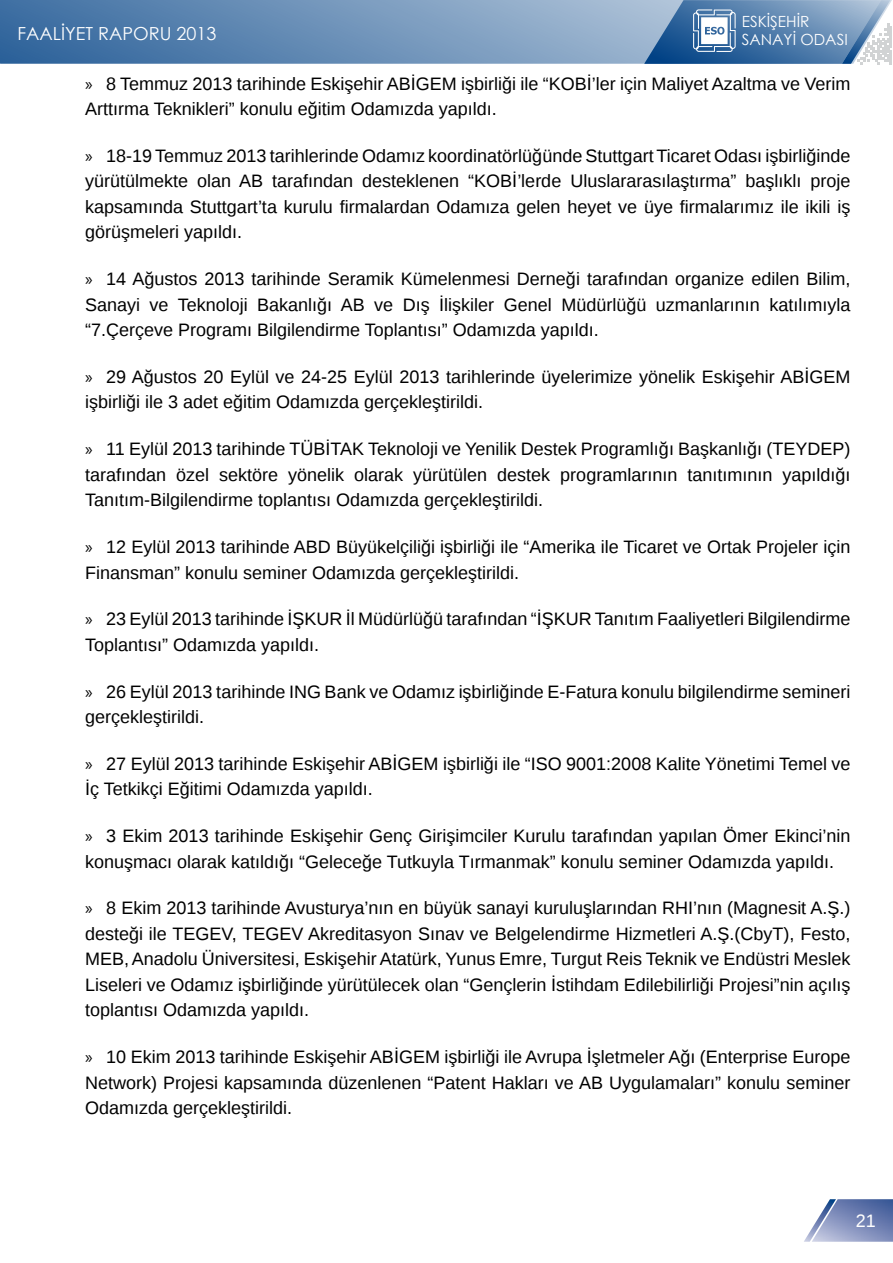
<style>
.page{position:relative;width:893px;height:1263px;background:#fff}
.page>*{position:absolute;margin:0;border:0;box-sizing:border-box;transform-origin:0 0}
.t1{font:18px/25.5px "Liberation Sans";color:#000}
.t2{font:18px "Century Gothic";color:#fff}
.t3{font:18px "Liberation Sans";color:#fff}
.t4{font:15.45px/18.5px "Century Gothic";color:#fff}
.s1{font-family:"Myriad Pro"}
</style>
<div class="page">
<img style="left:804px;top:1228px;width:8px;height:14px">
<img style="left:812px;top:1199px;width:81px;height:43px">
<svg style="left:0;top:0;width:892px;height:64px;background:#6b90b7"></svg>
<svg style="left:644px;top:0;width:247px;height:64px;background:#6d92b8"></svg>
<p class="t2" style="left:17px;top:21px;width:200px">FAALİYET RAPORU 2013</p>
<p class="t4" style="left:742px;top:12px;width:108px">ESKİŞEHİR<br>SANAYİ ODASI</p>
<p class="t1" style="left:85px;top:71px;width:767px"><span class="s1">»</span> 8 Temmuz 2013 tarihinde Eskişehir ABİGEM işbirliği ile “KOBİ’ler için Maliyet Azaltma ve Verim<br>Arttırma Teknikleri” konulu eğitim Odamızda yapıldı.</p>
<p class="t1" style="left:85px;top:144px;width:767px;text-align:justify"><span class="s1">»</span> 18-19 Temmuz 2013 tarihlerinde Odamız koordinatörlüğünde Stuttgart Ticaret Odası işbirliğinde yürütülmekte olan AB tarafından desteklenen “KOBİ’lerde Uluslararasılaştırma” başlıklı proje kapsamında Stuttgart’ta kurulu firmalardan Odamıza gelen heyet ve üye firmalarımız ile ikili iş görüşmeleri yapıldı.</p>
<p class="t1" style="left:85px;top:267px;width:767px;text-align:justify"><span class="s1">»</span> 14 Ağustos 2013 tarihinde Seramik Kümelenmesi Derneği tarafından organize edilen Bilim, Sanayi ve Teknoloji Bakanlığı AB ve Dış İlişkiler Genel Müdürlüğü uzmanlarının katılımıyla “7.Çerçeve Programı Bilgilendirme Toplantısı” Odamızda yapıldı.</p>
<p class="t1" style="left:85px;top:365px;width:767px"><span class="s1">»</span> 29 Ağustos 20 Eylül ve 24-25 Eylül 2013 tarihlerinde üyelerimize yönelik Eskişehir ABİGEM işbirliği ile 3 adet eğitim Odamızda gerçekleştirildi.</p>
<p class="t1" style="left:85px;top:437px;width:767px;text-align:justify"><span class="s1">»</span> 11 Eylül 2013 tarihinde TÜBİTAK Teknoloji ve Yenilik Destek Programlığı Başkanlığı (TEYDEP) tarafından özel sektöre yönelik olarak yürütülen destek programlarının tanıtımının yapıldığı Tanıtım-Bilgilendirme toplantısı Odamızda gerçekleştirildi.</p>
<p class="t1" style="left:85px;top:535px;width:767px"><span class="s1">»</span> 12 Eylül 2013 tarihinde ABD Büyükelçiliği işbirliği ile “Amerika ile Ticaret ve Ortak Projeler için<br>Finansman” konulu seminer Odamızda gerçekleştirildi.</p>
<p class="t1" style="left:85px;top:607px;width:767px"><span class="s1">»</span> 23 Eylül 2013 tarihinde İŞKUR İl Müdürlüğü tarafından “İŞKUR Tanıtım Faaliyetleri Bilgilendirme<br>Toplantısı” Odamızda yapıldı.</p>
<p class="t1" style="left:85px;top:679px;width:767px"><span class="s1">»</span> 26 Eylül 2013 tarihinde ING Bank ve Odamız işbirliğinde E-Fatura konulu bilgilendirme semineri gerçekleştirildi.</p>
<p class="t1" style="left:85px;top:752px;width:767px"><span class="s1">»</span> 27 Eylül 2013 tarihinde Eskişehir ABİGEM işbirliği ile “ISO 9001:2008 Kalite Yönetimi Temel ve<br>İç Tetkikçi Eğitimi Odamızda yapıldı.</p>
<p class="t1" style="left:85px;top:824px;width:767px"><span class="s1">»</span> 3 Ekim 2013 tarihinde Eskişehir Genç Girişimciler Kurulu tarafından yapılan Ömer Ekinci’nin konuşmacı olarak katıldığı “Geleceğe Tutkuyla Tırmanmak” konulu seminer Odamızda yapıldı.</p>
<p class="t1" style="left:85px;top:896px;width:767px;text-align:justify"><span class="s1">»</span> 8 Ekim 2013 tarihinde Avusturya’nın en büyük sanayi kuruluşlarından RHI’nın (Magnesit A.Ş.) desteği ile TEGEV, TEGEV Akreditasyon Sınav ve Belgelendirme Hizmetleri A.Ş.(CbyT), Festo, MEB, Anadolu Üniversitesi, Eskişehir Atatürk, Yunus Emre, Turgut Reis Teknik ve Endüstri Meslek Liseleri ve Odamız işbirliğinde yürütülecek olan “Gençlerin İstihdam Edilebilirliği Projesi”nin açılış toplantısı Odamızda yapıldı.</p>
<p class="t1" style="left:85px;top:1045px;width:767px;text-align:justify"><span class="s1">»</span> 10 Ekim 2013 tarihinde Eskişehir ABİGEM işbirliği ile Avrupa İşletmeler Ağı (Enterprise Europe Network) Projesi kapsamında düzenlenen “Patent Hakları ve AB Uygulamaları” konulu seminer Odamızda gerçekleştirildi.</p>
<p class="t3" style="left:856px;top:1211px;width:22px">21</p>
</div>
